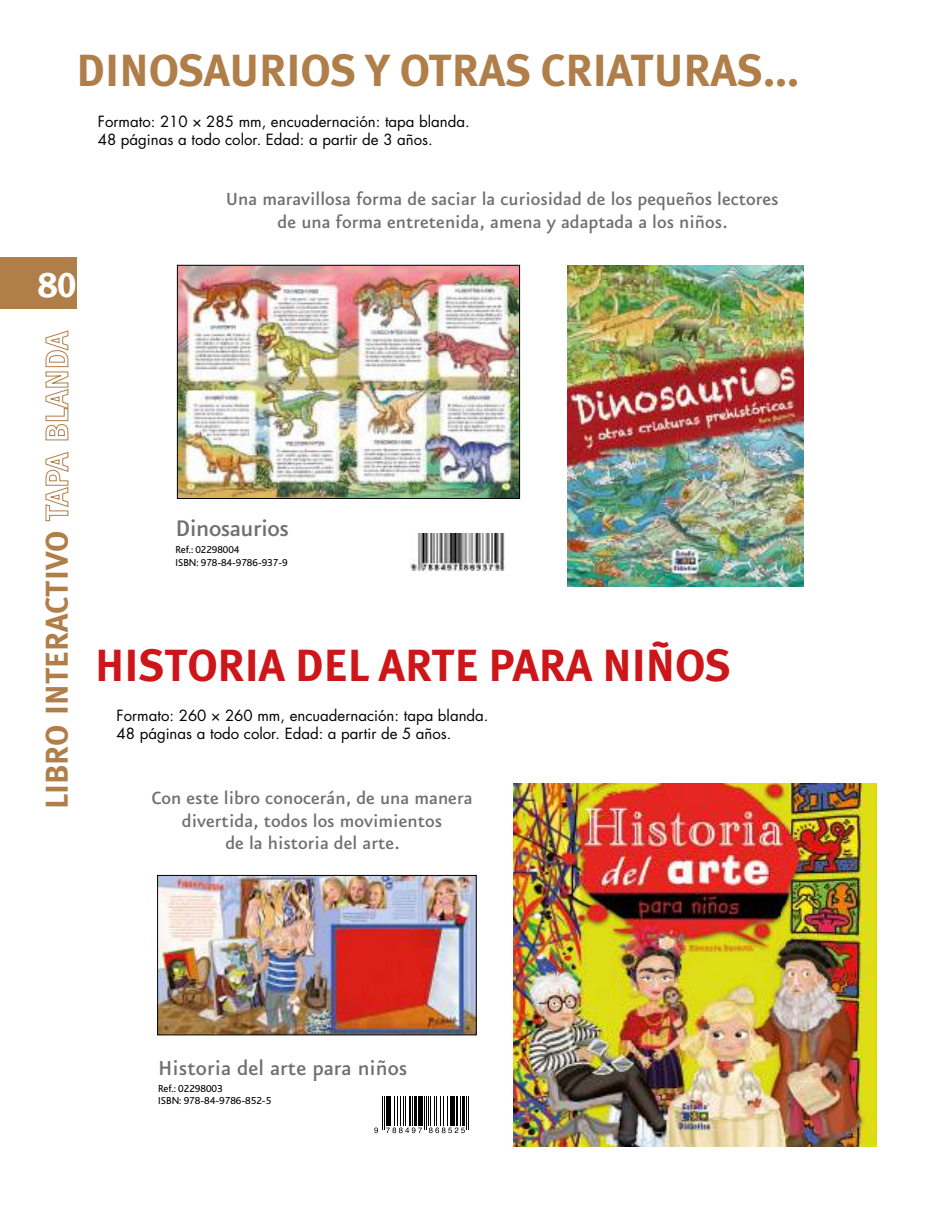
<style>
.page{position:relative;width:936px;height:1212px;background:#fff}
.page>*{position:absolute;margin:0;border:0;box-sizing:border-box;transform-origin:0 0}
.t1{font:700 45px "Meta GU";color:#b07e49}
.t2{font:700 45px "Meta GU";color:#cd1619}
.t3{font:700 36px "Meta GU";color:#fff}
.t4{font:700 31.5px "Meta GU";color:#b07e49}
.t5{font:500 27px "Eureka Sans";letter-spacing:-.02em;color:#6f6f6e}
.t6{font:500 24.3px "Eureka Sans";color:#6f6f6e}
.t7{font:500 21px/22.5px "Eureka Sans";color:#6f6f6e;text-align:center}
.t8{font:15px/18px "Futura";color:#000}
.t9{font:10.65px/12.8px "Bliss";color:#000}
.t10{font:10.5px/12.6px "Bliss";color:#000}
</style>
<div class="page">
<img style="left:410px;top:534px;width:94px;height:36px">
<img style="left:567px;top:265px;width:236px;height:321px">
<img style="left:179px;top:267px;width:338px;height:230px">
<div style="left:177px;top:265px;width:342px;height:234px;border:1px solid #000"></div>
<img style="left:513px;top:783px;width:363px;height:363px">
<img style="left:159px;top:877px;width:315px;height:156px">
<div style="left:157px;top:875px;width:319px;height:160px;border:1px solid #000"></div>
<hr style="left:382px;top:1096px;width:1px;height:33px;background:#000">
<hr style="left:384px;top:1096px;width:1px;height:33px;background:#000">
<hr style="left:386px;top:1096px;width:2px;height:30px;background:#000">
<hr style="left:389px;top:1096px;width:2px;height:30px;background:#000">
<hr style="left:394px;top:1096px;width:1px;height:30px;background:#000">
<hr style="left:396px;top:1096px;width:1px;height:30px;background:#000">
<hr style="left:400px;top:1096px;width:1px;height:30px;background:#000">
<hr style="left:403px;top:1096px;width:1px;height:30px;background:#000">
<hr style="left:405px;top:1096px;width:1px;height:30px;background:#000">
<hr style="left:408px;top:1096px;width:2px;height:30px;background:#000">
<hr style="left:412px;top:1096px;width:1px;height:30px;background:#000">
<hr style="left:414px;top:1096px;width:3px;height:30px;background:#000">
<hr style="left:417px;top:1096px;width:3px;height:30px;background:#000">
<hr style="left:421px;top:1096px;width:2px;height:30px;background:#000">
<svg style="left:374px;top:1127px;width:4px;height:6px"></svg>
<svg style="left:386px;top:1127px;width:36px;height:6px"></svg>
<hr style="left:424px;top:1096px;width:1px;height:33px;background:#000">
<hr style="left:426px;top:1096px;width:1px;height:33px;background:#000">
<hr style="left:427px;top:1096px;width:1px;height:30px;background:#000">
<hr style="left:430px;top:1096px;width:1px;height:30px;background:#000">
<hr style="left:434px;top:1096px;width:1px;height:30px;background:#000">
<hr style="left:436px;top:1096px;width:1px;height:30px;background:#000">
<hr style="left:440px;top:1096px;width:1px;height:30px;background:#000">
<hr style="left:443px;top:1096px;width:1px;height:30px;background:#000">
<hr style="left:447px;top:1096px;width:1px;height:30px;background:#000">
<hr style="left:449px;top:1096px;width:3px;height:30px;background:#000">
<hr style="left:453px;top:1096px;width:2px;height:30px;background:#000">
<hr style="left:456px;top:1096px;width:2px;height:30px;background:#000">
<hr style="left:459px;top:1096px;width:1px;height:30px;background:#000">
<hr style="left:462px;top:1096px;width:3px;height:30px;background:#000">
<svg style="left:429px;top:1127px;width:36px;height:6px"></svg>
<hr style="left:466px;top:1096px;width:1px;height:33px;background:#000">
<hr style="left:468px;top:1096px;width:1px;height:33px;background:#000">
<div style="left:0;top:257px;width:77px;height:51px;background:#b07e49"></div>
<h1 class="t1" style="left:77px;top:44px;width:724px">DINOSAURIOS Y OTRAS CRIATURAS...</h1>
<p class="t8" style="left:98px;top:112px;width:373px">Formato: 210 × 285 mm, encuadernación: tapa blanda.<br>48 páginas a todo color. Edad: a partir de 3 años.</p>
<h2 class="t3" style="left:38px;top:263px;width:40px">80</h2>
<h3 class="t4" style="left:39px;top:809px;width:480px;rotate:-90deg">libro interactivo tapa blanda</h3>
<p class="t7" style="left:226px;top:189px;width:554px">Una maravillosa forma de saciar la curiosidad de los pequeños lectores de una forma entretenida, amena y adaptada a los niños.</p>
<p class="t5" style="left:176px;top:515px;width:115px">Dinosaurios</p>
<p class="t10" style="left:176px;top:543px;width:113px">Ref.: 02298004<br>ISBN: 978-84-9786-937-9</p>
<h1 class="t2" style="left:95px;top:639px;width:637px">HISTORIA DEL ARTE PARA NIÑOS</h1>
<p class="t8" style="left:117px;top:706px;width:373px">Formato: 260 × 260 mm, encuadernación: tapa blanda.<br>48 páginas a todo color. Edad: a partir de 5 años.</p>
<p class="t7" style="left:151px;top:788px;width:322px">Con este libro conocerán, de una manera divertida, todos los movimientos<br>de la historia del arte.</p>
<p class="t6" style="left:158px;top:1056px;width:250px">Historia del arte para niños</p>
<p class="t9" style="left:158px;top:1082px;width:115px">Ref.: 02298003<br>ISBN: 978-84-9786-852-5</p>
</div>
